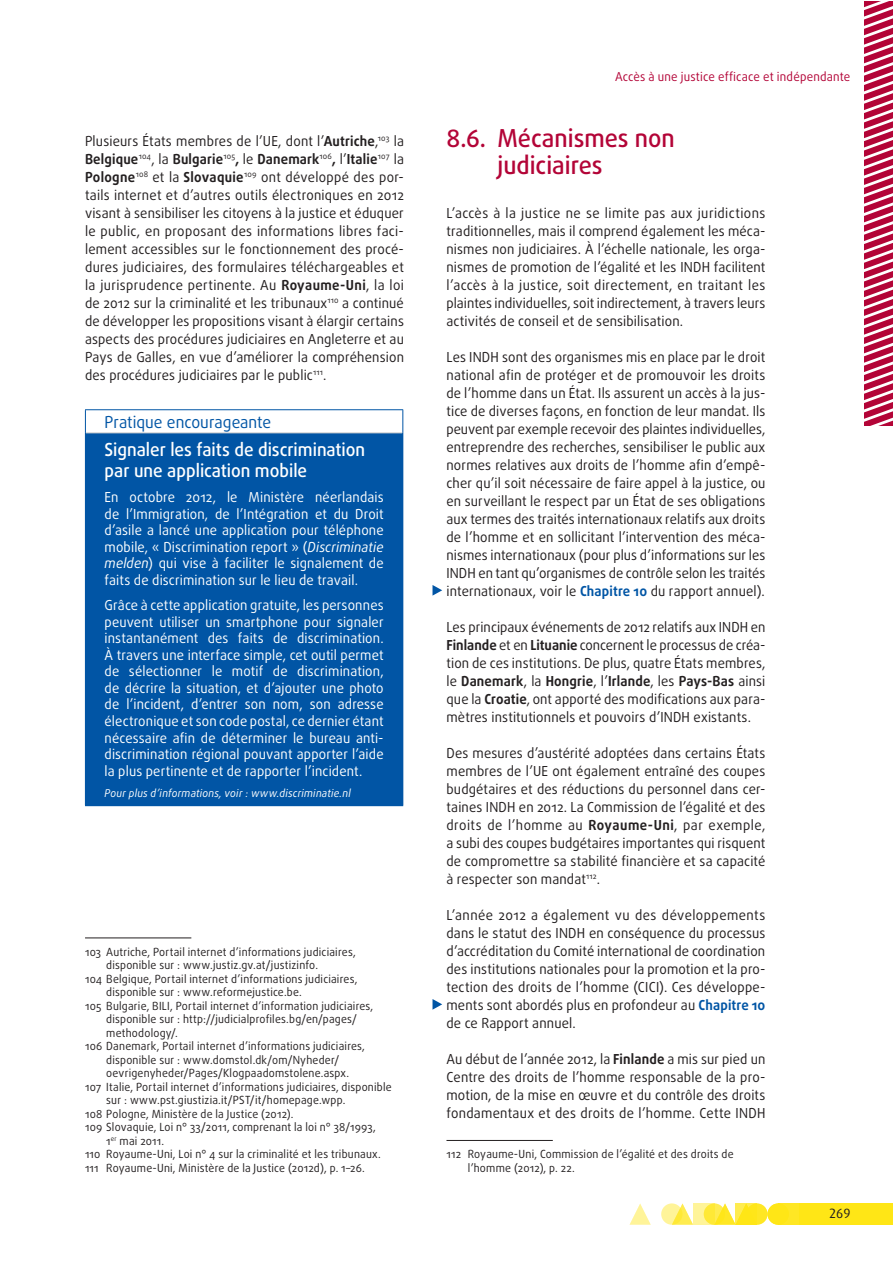
<style>
.page{position:relative;width:893px;height:1263px;background:#fff}
.page>*{position:absolute;margin:0;border:0;box-sizing:border-box;transform-origin:0 0}
.t1{font:500 24.75px/27px "Daxline Pro";color:#b30437;scale:.95 1}
.t2{font:500 18px/21.6px "Daxline Pro";color:#fff;scale:.95 1}
.t3{font:16.5px "Daxline Pro";color:#0155a5;scale:.95 1}
.t4{font:13.8px/18px "Daxline Pro";letter-spacing:.01em;color:#231f20;text-align:justify;scale:.95 1}
.t5{font:13.8px/16.5px "Daxline Pro";letter-spacing:.01em;color:#fff;text-align:justify;scale:.95 1}
.t6{font:13.5px "Dax";color:#231f20}
.t7{font:12.3px "Daxline Pro";letter-spacing:.015em;color:#b30437;scale:.95 1}
.t8{font:11.25px/13.5px "Daxline Pro";letter-spacing:.02em;color:#231f20;scale:.95 1}
.t9{font:italic 10.8px "Daxline Pro";letter-spacing:.02em;color:#fff;scale:.95 1}
.s1{font-weight:700}
.s2{font-style:italic}
.s3{font-weight:700;color:#0155a5}
</style>
<div class="page">
<div style="left:799px;top:1203px;width:93px;height:22px;background:#ffe616"></div>
<div style="left:746px;top:1203px;width:21px;height:22px;background:#ffe724;border-radius:50%"></div>
<div style="left:778px;top:1203px;width:21px;height:22px;background:#ffe724"></div>
<svg style="left:675px;top:1203px;width:18px;height:22px"></svg>
<svg style="left:629px;top:1203px;width:22px;height:22px"></svg>
<div style="left:767px;top:1203px;width:22px;height:22px;background:#ffe616;border-radius:50%"></div>
<svg style="left:718px;top:1203px;width:18px;height:22px"></svg>
<svg style="left:704px;top:1203px;width:21px;height:22px"></svg>
<svg style="left:661px;top:1203px;width:21px;height:22px"></svg>
<svg style="left:736px;top:1203px;width:21px;height:22px"></svg>
<svg style="left:693px;top:1203px;width:21px;height:22px"></svg>
<svg style="left:864px;top:1px;width:28px;height:424px"></svg>
<div style="left:85px;top:433px;width:318px;height:373px;background:#0155a5"></div>
<hr style="left:86px;top:432px;width:316px;height:1px;background:#c7c8ca">
<hr style="left:85px;top:409px;width:318px;height:1px;background:#0155a5">
<svg style="left:85px;top:410px;width:1px;height:23px"></svg>
<svg style="left:402px;top:410px;width:1px;height:23px"></svg>
<hr style="left:85px;top:937px;width:106px;height:1px;background:#231f20">
<hr style="left:446px;top:1140px;width:107px;height:1px;background:#231f20">
<svg style="left:432px;top:585px;width:10px;height:11px"></svg>
<svg style="left:432px;top:999px;width:10px;height:11px"></svg>
<p class="t4" style="left:85px;top:132px;width:337px">Plusieurs États membres de l’UE, dont l’<span class="s1">Autriche</span>,<sup>103</sup> la <span class="s1">Belgique</span><sup>104</sup>, la <span class="s1">Bulgarie</span><sup>105</sup><span class="s1">,</span> le <span class="s1">Danemark</span><sup>106</sup><span class="s1">,</span> l’<span class="s1">Italie</span><sup>107</sup> la <span class="s1">Pologne</span><sup>108</sup> et la <span class="s1">Slovaquie</span><sup>109</sup> ont développé des por&shy;tails internet et d’autres outils électroniques en 2012 visant à sensibiliser les citoyens à la justice et éduquer le public, en proposant des informations libres faci&shy;lement accessibles sur le fonctionnement des procé&shy;dures judiciaires, des formulaires téléchargeables et la jurisprudence pertinente. Au <span class="s1">Royaume-Uni</span>, la loi de 2012 sur la criminalité et les tribunaux<sup>110</sup> a continué de développer les propositions visant à élargir certains aspects des procédures judiciaires en Angleterre et au Pays de Galles, en vue d’améliorer la compréhension des procédures judiciaires par le public<sup>111</sup>.</p>
<p class="t3" style="left:105px;top:411px;width:177px">Pratique encourageante</p>
<h2 class="t2" style="left:105px;top:438px;width:276px">Signaler les faits de discrimination par une application mobile</h2>
<p class="t5" style="left:105px;top:489px;width:295px">En octobre 2012, le Ministère néerlandais de l’Immigration, de l’Intégration et du Droit d’asile a lancé une application pour téléphone mobile, « Discrimination report » (<span class="s2">Discriminatie melden</span>) qui vise à faciliter le signalement de faits de discrimination sur le lieu de travail.</p>
<p class="t5" style="left:105px;top:597px;width:295px">Grâce à cette application gratuite, les personnes peuvent utiliser un smartphone pour signaler instantanément des faits de discrimination.<br>À travers une interface simple, cet outil permet de sélectionner le motif de discrimination, de décrire la situation, et d’ajouter une photo de l’incident, d’entrer son nom, son adresse électronique et son code postal, ce dernier étant nécessaire afin de déterminer le bureau anti&shy;discrimination régional pouvant apporter l’aide la plus pertinente et de rapporter l’incident.</p>
<p class="t9" style="left:105px;top:786px;width:261px">Pour plus d’informations, voir : www.discriminatie.nl</p>
<p class="t8" style="left:85px;top:945px;width:286px">103 Autriche, Portail internet d’informations judiciaires,</p>
<p class="t8" style="left:106px;top:958px;width:224px">disponible sur : www.justiz.gv.at/justizinfo.</p>
<p class="t8" style="left:85px;top:972px;width:288px">104 Belgique, Portail internet d’informations judiciaires,</p>
<p class="t8" style="left:106px;top:985px;width:207px">disponible sur : www.reformejustice.be.</p>
<p class="t8" style="left:85px;top:999px;width:305px">105 Bulgarie, BILI, Portail internet d’information judiciaires,</p>
<p class="t8" style="left:106px;top:1012px;width:265px">disponible sur : http://judicialprofiles.bg/en/pages/</p>
<p class="t8" style="left:106px;top:1026px;width:77px">methodology/.</p>
<p class="t8" style="left:85px;top:1039px;width:296px">106 Danemark, Portail internet d’informations judiciaires,</p>
<p class="t8" style="left:106px;top:1053px;width:247px">disponible sur : www.domstol.dk/om/Nyheder/</p>
<p class="t8" style="left:106px;top:1066px;width:257px">oevrigenyheder/Pages/Klogpaadomstolene.aspx.</p>
<p class="t8" style="left:85px;top:1080px;width:324px">107 Italie, Portail internet d’informations judiciaires, disponible</p>
<p class="t8" style="left:106px;top:1093px;width:253px">sur : www.pst.giustizia.it/PST/it/homepage.wpp.</p>
<p class="t8" style="left:85px;top:1107px;width:221px">108 Pologne, Ministère de la Justice (2012).</p>
<p class="t8" style="left:85px;top:1120px;width:307px">109 Slovaquie, Loi n° 33/2011, comprenant la loi n° 38/1993,</p>
<p class="t8" style="left:106px;top:1134px;width:62px">1<sup>er</sup> mai 2011.</p>
<p class="t8" style="left:85px;top:1147px;width:313px">110 Royaume-Uni, Loi n° 4 sur la criminalité et les tribunaux.</p>
<p class="t8" style="left:85px;top:1161px;width:296px">111 Royaume-Uni, Ministère de la Justice (2012d), p. 1–26.</p>
<p class="t7" style="left:615px;top:68px;width:249px">Accès à une justice efficace et indépendante</p>
<h1 class="t1" style="left:497px;top:125px;width:188px;text-indent:-51px">8.6. Mécanismes non judiciaires</h1>
<p class="t4" style="left:446px;top:204px;width:337px">L’accès à la justice ne se limite pas aux juridictions traditionnelles, mais il comprend également les méca&shy;nismes non judiciaires. À l’échelle nationale, les orga&shy;nismes de promotion de l’égalité et les INDH facilitent l’accès à la justice, soit directement, en traitant les plaintes individuelles, soit indirectement, à travers leurs activités de conseil et de sensibilisation.</p>
<p class="t4" style="left:446px;top:348px;width:337px">Les INDH sont des organismes mis en place par le droit national afin de protéger et de promouvoir les droits de l’homme dans un État. Ils assurent un accès à la jus&shy;tice de diverses façons, en fonction de leur mandat. Ils peuvent par exemple recevoir des plaintes individuelles, entreprendre des recherches, sensibiliser le public aux normes relatives aux droits de l’homme afin d’empê&shy;cher qu’il soit nécessaire de faire appel à la justice, ou en surveillant le respect par un État de ses obligations aux termes des traités internationaux relatifs aux droits de l’homme et en sollicitant l’intervention des méca&shy;nismes internationaux (pour plus d’informations sur les INDH en tant qu’organismes de contrôle selon les traités internationaux, voir le <span class="s3">Chapitre 10</span> du rapport annuel).</p>
<p class="t4" style="left:446px;top:618px;width:337px">Les principaux événements de 2012 relatifs aux INDH en <span class="s1">Finlande</span> et en <span class="s1">Lituanie</span> concernent le processus de créa&shy;tion de ces institutions. De plus, quatre États membres, le <span class="s1">Danemark</span>, la <span class="s1">Hongrie</span>, l’<span class="s1">Irlande</span>, les <span class="s1">Pays-Bas</span> ainsi que la <span class="s1">Croatie</span>, ont apporté des modifications aux para&shy;mètres institutionnels et pouvoirs d’INDH existants.</p>
<p class="t4" style="left:446px;top:744px;width:337px">Des mesures d’austérité adoptées dans certains États membres de l’UE ont également entraîné des coupes budgétaires et des réductions du personnel dans cer&shy;taines INDH en 2012. La Commission de l’égalité et des droits de l’homme au <span class="s1">Royaume-Uni</span>, par exemple, a subi des coupes budgétaires importantes qui risquent de compromettre sa stabilité financière et sa capacité à respecter son mandat<sup>112</sup>.</p>
<p class="t4" style="left:446px;top:906px;width:337px">L’année 2012 a également vu des développements dans le statut des INDH en conséquence du processus d’accréditation du Comité international de coordination des institutions nationales pour la promotion et la pro&shy;tection des droits de l’homme (CICI). Ces développe&shy;ments sont abordés plus en profondeur au <span class="s3">Chapitre 10 </span>de ce Rapport annuel.</p>
<p class="t4" style="left:446px;top:1050px;width:337px">Au début de l’année 2012, la <span class="s1">Finlande</span> a mis sur pied un Centre des droits de l’homme responsable de la pro&shy;motion, de la mise en œuvre et du contrôle des droits fondamentaux et des droits de l’homme. Cette INDH</p>
<p class="t8" style="left:468px;top:1147px;width:281px;text-indent:-21px">112 Royaume-Uni, Commission de l’égalité et des droits de l’homme (2012), p. 22.</p>
<p class="t6" style="left:829px;top:1206px;width:23px">269</p>
<p class="t6" style="left:829px;top:1210px;width:23px">269</p>
</div>
